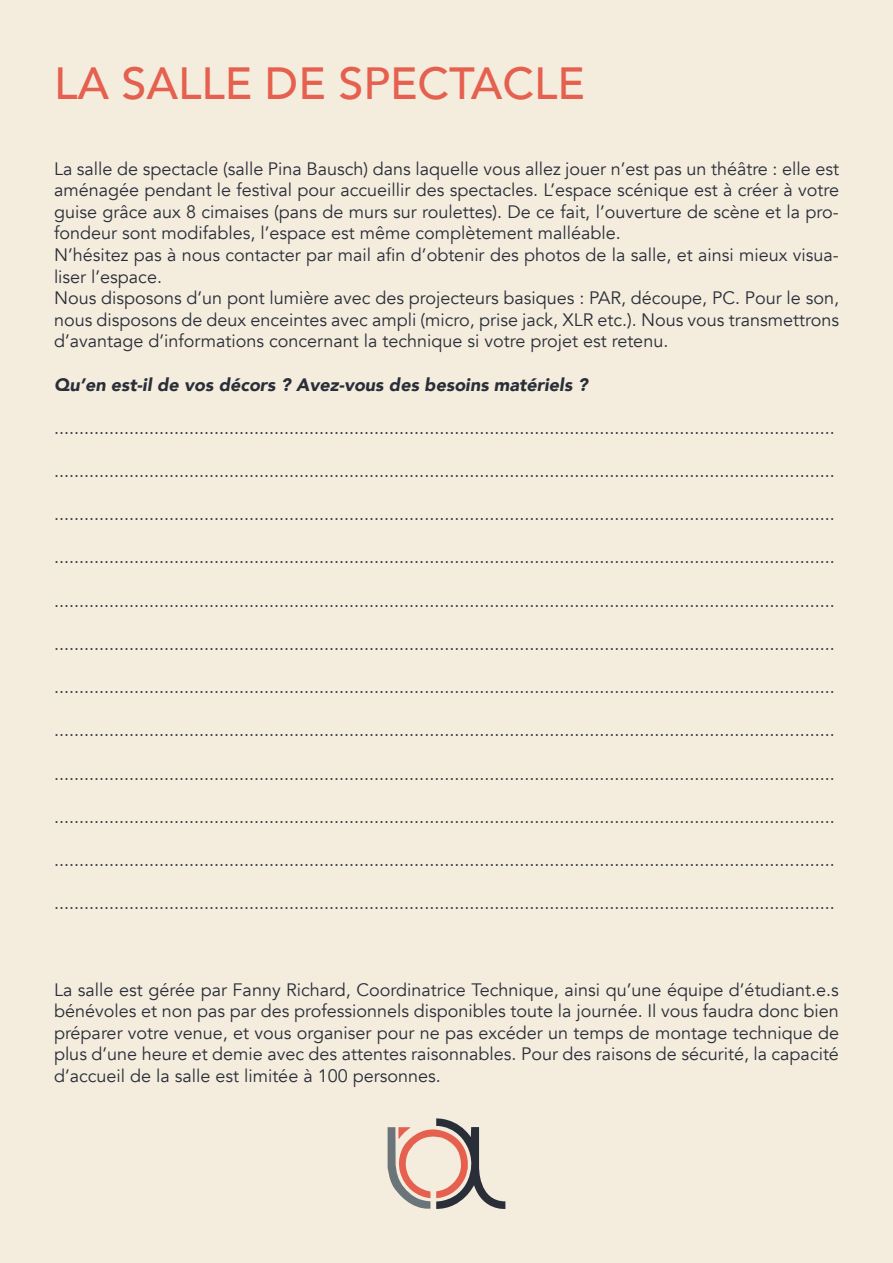
<style>
.page{position:relative;width:893px;height:1263px;background:#f4ecdd}
.page>*{position:absolute;margin:0;border:0;box-sizing:border-box;transform-origin:0 0}
.t1{font:500 45px "Avenir";color:#e5604e}
.t2{font:18px/21.6px "Avenir";color:#292e39;text-align:justify}
.t3{font:italic 900 18px "Avenir";color:#292e39}
</style>
<div class="page">
<svg style="left:388px;top:1118px;width:117px;height:91px"></svg>
<p class="t1" style="left:54px;top:44px;width:533px">LA SALLE DE SPECTACLE</p>
<p class="t2" style="left:54px;top:158px;width:787px">La salle de spectacle (salle Pina Bausch) dans laquelle vous allez jouer n’est pas un théâtre : elle est aménagée pendant le festival pour accueillir des spectacles. L’espace scénique est à créer à votre guise grâce aux 8 cimaises (pans de murs sur roulettes). De ce fait, l’ouverture de scène et la pro&shy;fondeur sont modifables, l’espace est même complètement malléable.</p>
<p class="t2" style="left:54px;top:244px;width:786px">N’hésitez pas à nous contacter par mail afin d’obtenir des photos de la salle, et ainsi mieux visua&shy;liser l’espace.</p>
<p class="t2" style="left:54px;top:288px;width:787px">Nous disposons d’un pont lumière avec des projecteurs basiques : PAR, découpe, PC. Pour le son, nous disposons de deux enceintes avec ampli (micro, prise jack, XLR etc.). Nous vous transmettrons d’avantage d’informations concernant la technique si votre projet est retenu.</p>
<p class="t3" style="left:54px;top:369px;width:535px">Qu’en est-il de vos décors ? Avez-vous des besoins matériels ?</p>
<p class="t2" style="left:54px;top:417px;width:782px">............................................................................................................................................................</p>
<p class="t2" style="left:54px;top:460px;width:782px">............................................................................................................................................................</p>
<p class="t2" style="left:54px;top:504px;width:782px">............................................................................................................................................................</p>
<p class="t2" style="left:54px;top:547px;width:782px">............................................................................................................................................................</p>
<p class="t2" style="left:54px;top:590px;width:782px">............................................................................................................................................................</p>
<p class="t2" style="left:54px;top:633px;width:782px">............................................................................................................................................................</p>
<p class="t2" style="left:54px;top:676px;width:782px">............................................................................................................................................................</p>
<p class="t2" style="left:54px;top:720px;width:782px">............................................................................................................................................................</p>
<p class="t2" style="left:54px;top:763px;width:782px">............................................................................................................................................................</p>
<p class="t2" style="left:54px;top:806px;width:782px">............................................................................................................................................................</p>
<p class="t2" style="left:54px;top:849px;width:782px">............................................................................................................................................................</p>
<p class="t2" style="left:54px;top:892px;width:782px">............................................................................................................................................................</p>
<p class="t2" style="left:54px;top:979px;width:786px">La salle est gérée par Fanny Richard, Coordinatrice Technique, ainsi qu’une équipe d’étudiant.e.s bénévoles et non pas par des professionnels disponibles toute la journée. Il vous faudra donc bien préparer votre venue, et vous organiser pour ne pas excéder un temps de montage technique de plus d’une heure et demie avec des attentes raisonnables. Pour des raisons de sécurité, la capacité d’accueil de la salle est limitée à 100 personnes.</p>
</div>
